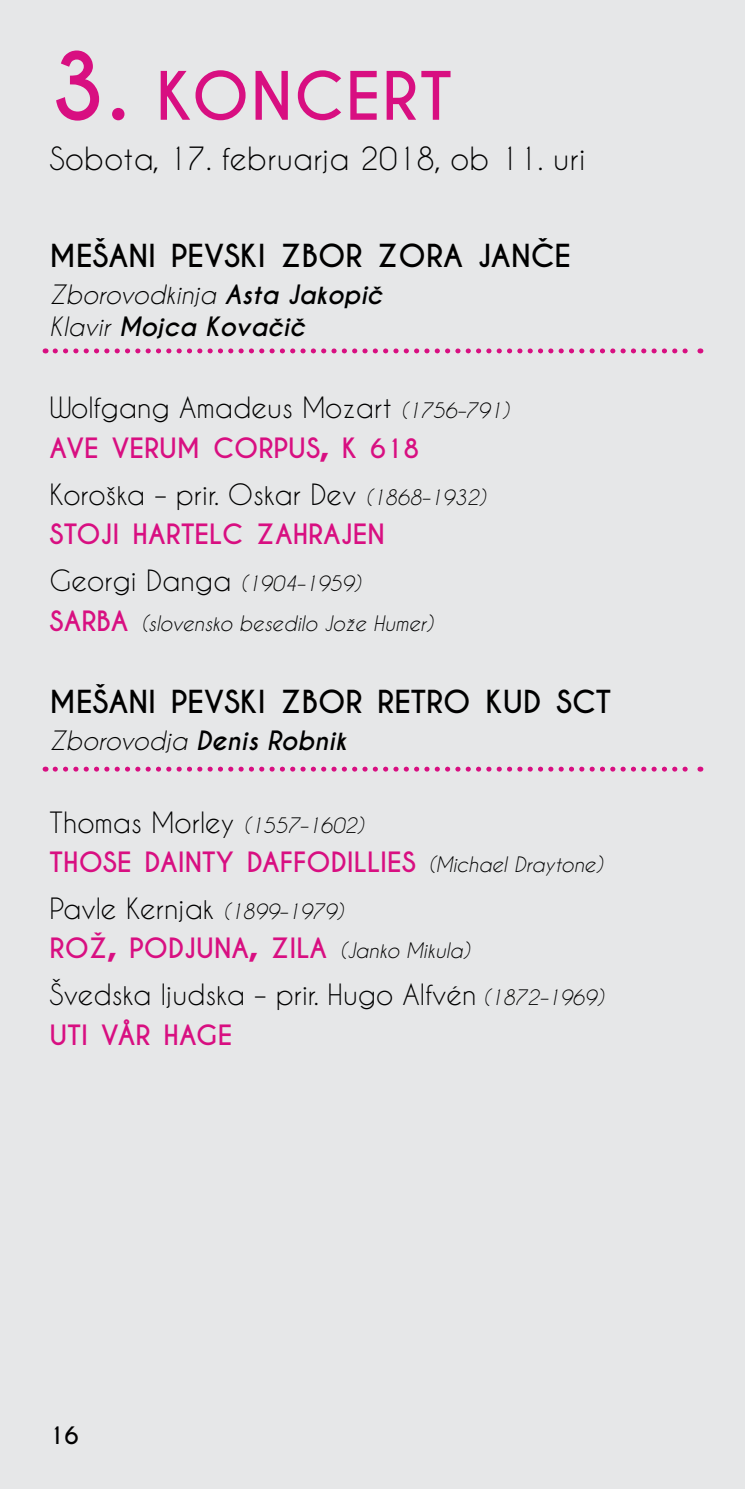
<style>
.page{position:relative;width:745px;height:1489px;background:#fff}
.page>*{position:absolute;margin:0;border:0;box-sizing:border-box;transform-origin:0 0}
.t1{font:700 62.5px "Caviar Dreams";letter-spacing:.025em;color:#d80f81}
.t2{font:30px "Caviar Dreams";letter-spacing:.01em;color:#000}
.t3{font:700 29.75px "Caviar Dreams";color:#000}
.t4{font:27.5px "Caviar Dreams";color:#000}
.t5{font:700 26.25px "Caviar Dreams";color:#d80f81}
.t6{font:italic 700 25px/32.5px "Caviar Dreams";color:#000}
.t7{font:700 22.5px "Caviar Dreams";color:#000}
.t8{font:italic 20px "Caviar Dreams";color:#000}
.s1{font-size:87.5px}
.s2{font-weight:400}
.s3{font-style:italic;font-size:20px}
.s4{font-size:37.5px}
.s5{font-size:25px}
.s6{font-weight:700;font-style:normal;font-size:26.25px;color:#d80f81}
.s7{font-weight:400;font-style:italic;font-size:20px;color:#000}
</style>
<div class="page">
<div style="left:0;top:0;width:744px;height:1488px;background:#e6e7e8"></div>
<svg style="left:55px;top:348px;width:645px;height:5px"></svg>
<svg style="left:55px;top:766px;width:645px;height:5px"></svg>
<h1 class="t1" style="left:50px;top:58px;width:403px"><span class="s1">3.</span> KONCERT</h1>
<p class="t2" style="left:50px;top:140px;width:537px">Sobota, 17. februarja 2018, ob 11. uri</p>
<p class="t3" style="left:50px;top:237px;width:522px">MEŠANI PEVSKI ZBOR ZORA JANČE</p>
<p class="t6" style="left:50px;top:279px;width:334px"><span class="s2">Zborovodkinja</span> Asta Jakopič<br><span class="s2">Klavir</span> Mojca Kovačič</p>
<p class="t4" style="left:50px;top:391px;width:460px">Wolfgang Amadeus Mozart <span class="s3">(1756–791)</span></p>
<p class="t5" style="left:50px;top:432px;width:371px">AVE VERUM CORPUS<span class="s4">,</span> K <span class="s5">618</span></p>
<p class="t4" style="left:50px;top:478px;width:437px">Koroška – prir. Oskar Dev <span class="s3">(1868–1932)</span></p>
<p class="t5" style="left:50px;top:518px;width:336px">STOJI HARTELC ZAHRAJEN</p>
<p class="t4" style="left:50px;top:564px;width:312px">Georgi Danga <span class="s3">(1904–1959)</span></p>
<p class="t8" style="left:50px;top:611px;width:384px"><span class="s6">SARBA</span> (slovensko besedilo Jože Humer)</p>
<p class="t3" style="left:50px;top:684px;width:562px">MEŠANI PEVSKI ZBOR RETRO KUD SCT</p>
<p class="t6" style="left:50px;top:725px;width:298px"><span class="s2">Zborovodja</span> Denis Robnik</p>
<p class="t4" style="left:50px;top:805px;width:315px">Thomas Morley <span class="s3">(1557–1602)</span></p>
<p class="t5" style="left:50px;top:846px;width:554px">THOSE DAINTY DAFFODILLIES <span class="s7">(Michael Draytone)</span></p>
<p class="t4" style="left:50px;top:891px;width:295px">Pavle Kernjak <span class="s3">(1899–1979)</span></p>
<p class="t5" style="left:50px;top:932px;width:421px">ROŽ<span class="s4">,</span> PODJUNA<span class="s4">,</span> ZILA <span class="s7">(Janko Mikula)</span></p>
<p class="t4" style="left:50px;top:978px;width:555px">Švedska ljudska – prir. Hugo Alfvén <span class="s3">(1872–1969)</span></p>
<p class="t5" style="left:50px;top:1018px;width:184px">UTI VÅR HAGE</p>
<p class="t7" style="left:49px;top:1421px;width:31px">16</p>
</div>
